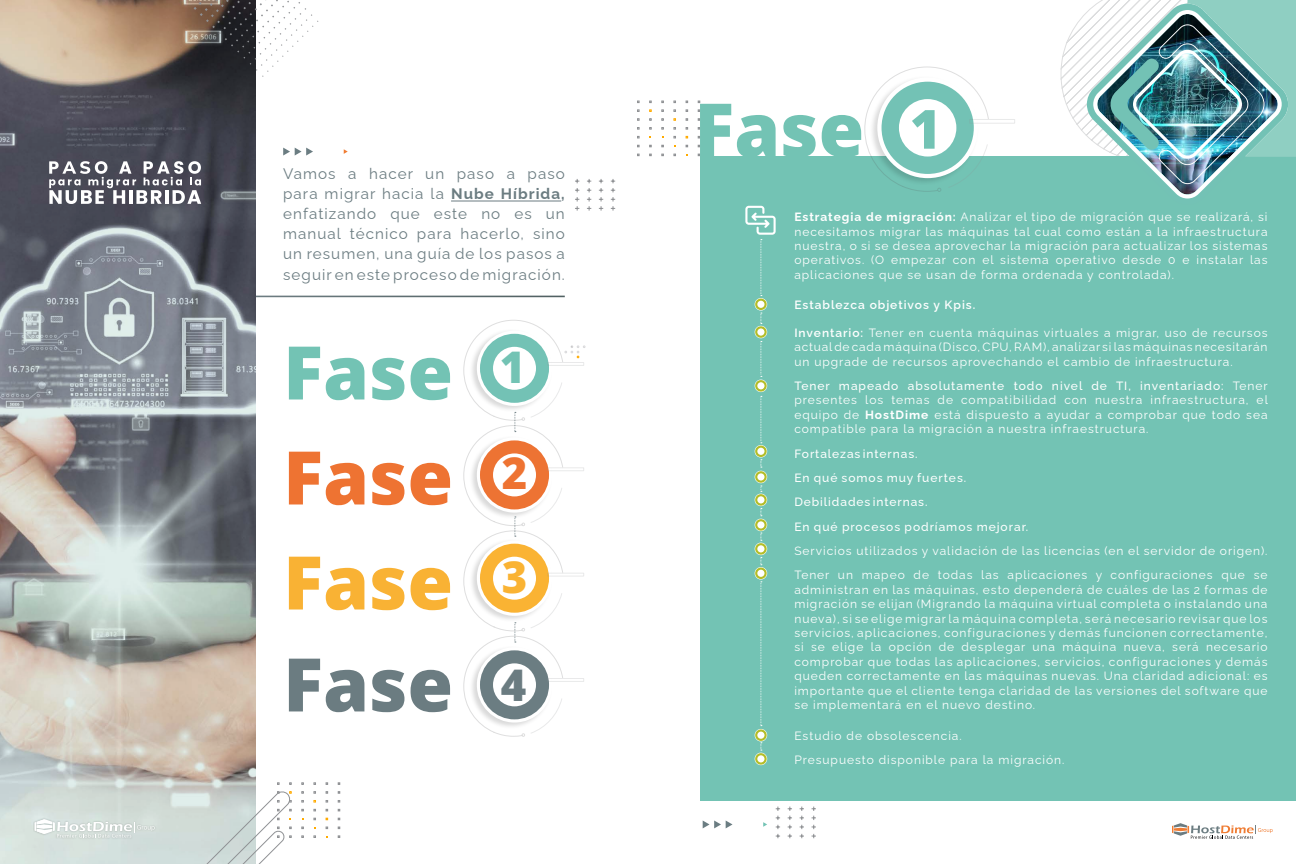
<style>
.page{position:relative;width:1296px;height:864px;background:#fff}
.page>*{position:absolute;margin:0;border:0;box-sizing:border-box;transform-origin:0 0}
.t1{font:800 74px "Open Sans";color:#73c3b4}
.t2{font:800 74px "Open Sans";color:#ee7332}
.t3{font:800 74px "Open Sans";color:#f9b234}
.t4{font:800 74px "Open Sans";color:#6b7c81}
.t5{font:800 54px "Open Sans";color:#73c3b4}
.t6{font:800 43.6px "Open Sans";color:#73c3b4}
.t7{font:800 43.6px "Open Sans";color:#ee7332}
.t8{font:800 43.6px "Open Sans";color:#fab333}
.t9{font:800 43.6px "Open Sans";color:#6b7c81}
.t10{font:15.2px/20px "Raleway";letter-spacing:.07em;color:#6b7c81;text-align:justify}
.t11{font:12px/14.4px "Raleway";letter-spacing:.08em;color:#fff;text-align:justify}
.t12{font:500 12px/24.4px "Raleway";letter-spacing:.075em;color:#fff}
.t13{font:600 12px "Raleway";letter-spacing:.08em;color:#fff}
.s1{font-weight:700}
.s2{font-weight:600}
.s3{font-weight:500}
</style>
<div class="page">
<svg style="left:637px;top:101px;width:63px;height:55px"></svg>
<div style="left:700px;top:157px;width:596px;height:644px;background:#73c3b4"></div>
<svg style="left:0;top:0;width:256px;height:864px;background:#969695"></svg>
<hr style="left:451px;top:201px;width:110px;height:1px;background:#6b7c81">
<svg style="left:49px;top:161px;width:152px;height:43px"></svg>
<svg style="left:755px;top:298px;width:12px;height:13px"></svg>
<svg style="left:755px;top:299px;width:12px;height:11px"></svg>
<div style="left:757px;top:301px;width:8px;height:7px;background:#fff;border-radius:50%"></div>
<svg style="left:755px;top:326px;width:12px;height:12px"></svg>
<div style="left:757px;top:328px;width:8px;height:8px;background:#fff;border-radius:50%"></div>
<svg style="left:755px;top:380px;width:12px;height:12px"></svg>
<div style="left:757px;top:382px;width:8px;height:7px;background:#fff;border-radius:50%"></div>
<svg style="left:755px;top:445px;width:12px;height:13px"></svg>
<svg style="left:755px;top:446px;width:12px;height:11px"></svg>
<div style="left:757px;top:448px;width:8px;height:7px;background:#fff;border-radius:50%"></div>
<svg style="left:755px;top:471px;width:12px;height:12px"></svg>
<div style="left:757px;top:473px;width:8px;height:8px;background:#fff;border-radius:50%"></div>
<svg style="left:755px;top:494px;width:12px;height:12px"></svg>
<div style="left:757px;top:496px;width:8px;height:7px;background:#fff;border-radius:50%"></div>
<svg style="left:755px;top:519px;width:12px;height:12px"></svg>
<div style="left:757px;top:521px;width:8px;height:8px;background:#fff;border-radius:50%"></div>
<svg style="left:755px;top:543px;width:12px;height:12px"></svg>
<div style="left:757px;top:545px;width:8px;height:7px;background:#fff;border-radius:50%"></div>
<svg style="left:755px;top:567px;width:12px;height:13px"></svg>
<svg style="left:755px;top:568px;width:12px;height:11px"></svg>
<div style="left:757px;top:570px;width:8px;height:7px;background:#fff;border-radius:50%"></div>
<svg style="left:755px;top:729px;width:12px;height:12px"></svg>
<div style="left:757px;top:732px;width:8px;height:7px;background:#fff;border-radius:50%"></div>
<svg style="left:755px;top:753px;width:12px;height:12px"></svg>
<div style="left:757px;top:755px;width:8px;height:7px;background:#fff;border-radius:50%"></div>
<svg style="left:761px;top:341px;width:1px;height:36px"></svg>
<svg style="left:761px;top:396px;width:1px;height:47px"></svg>
<svg style="left:761px;top:581px;width:1px;height:145px"></svg>
<div style="left:33px;top:817px;width:124px;height:22px;background:#d6e0db"></div>
<svg style="left:34px;top:819px;width:121px;height:19px"></svg>
<svg style="left:1172px;top:823px;width:101px;height:16px"></svg>
<img style="left:1061px;top:0;width:235px;height:199px">
<svg style="left:194px;top:0;width:124px;height:77px"></svg>
<svg style="left:188px;top:782px;width:152px;height:82px"></svg>
<svg style="left:864px;top:67px;width:125px;height:125px"></svg>
<svg style="left:463px;top:320px;width:122px;height:417px"></svg>
<svg style="left:575px;top:179px;width:4px;height:32px"></svg>
<svg style="left:587px;top:179px;width:4px;height:32px"></svg>
<svg style="left:599px;top:179px;width:4px;height:32px"></svg>
<svg style="left:611px;top:179px;width:4px;height:32px"></svg>
<svg style="left:776px;top:807px;width:4px;height:31px"></svg>
<svg style="left:788px;top:807px;width:4px;height:31px"></svg>
<svg style="left:800px;top:807px;width:4px;height:31px"></svg>
<svg style="left:812px;top:807px;width:4px;height:31px"></svg>
<svg style="left:283px;top:148px;width:30px;height:8px"></svg>
<svg style="left:344px;top:149px;width:4px;height:5px"></svg>
<svg style="left:703px;top:821px;width:30px;height:7px"></svg>
<svg style="left:763px;top:822px;width:4px;height:5px"></svg>
<svg style="left:745px;top:206px;width:31px;height:90px"></svg>
<p class="t10" style="left:283px;top:162px;width:283px">Vamos a hacer un paso a paso para migrar hacia la <span class="s1">Nube Híbrida, </span>enfatizando que este no es un manual técnico para hacerlo, sino un resumen, una guía de los pasos a seguir en este proceso de migración.</p>
<h1 class="t1" style="left:283px;top:322px;width:171px">Fase</h1>
<h1 class="t2" style="left:283px;top:427px;width:171px">Fase</h1>
<h1 class="t3" style="left:283px;top:532px;width:171px">Fase</h1>
<h1 class="t4" style="left:283px;top:634px;width:171px">Fase</h1>
<h3 class="t6" style="left:500px;top:338px;width:27px">1</h3>
<h3 class="t7" style="left:502px;top:444px;width:27px">2</h3>
<h3 class="t8" style="left:502px;top:548px;width:27px">3</h3>
<h3 class="t9" style="left:501px;top:655px;width:27px">4</h3>
<h1 class="t1" style="left:694px;top:79px;width:171px">Fase</h1>
<h2 class="t5" style="left:910px;top:92px;width:33px">1</h2>
<p class="t11" style="left:794px;top:208px;width:475px"><span class="s1">Estrategia de migración:</span> Analizar el tipo de migración que se realizará, si necesitamos migrar las máquinas tal cual como están a la infraestructura nuestra, o si se desea aprovechar la migración para actualizar los sistemas operativos. (O empezar con el sistema operativo desde 0 e instalar las aplicaciones que se usan de forma ordenada y controlada).</p>
<p class="t13" style="left:794px;top:295px;width:182px">Establezca objetivos y Kpis.</p>
<p class="t11" style="left:794px;top:324px;width:475px"><span class="s2">Inventario:</span> Tener en cuenta máquinas virtuales a migrar, uso de recursos actual de cada máquina (Disco, CPU, RAM), analizar si las máquinas necesitarán un upgrade de recursos aprovechando el cambio de infraestructura.</p>
<p class="t11" style="left:794px;top:377px;width:475px"><span class="s3">Tener mapeado absolutamente todo nivel de TI, inventariado:</span> Tener presentes los temas de compatibilidad con nuestra infraestructura, el equipo de <span class="s1">HostDime</span> está dispuesto a ayudar a comprobar que todo sea compatible para la migración a nuestra infraestructura.</p>
<p class="t12" style="left:794px;top:440px;width:173px">Fortalezas internas.<br>En qué somos muy fuertes.<br>Debilidades internas.</p>
<p class="t12" style="left:794px;top:513px;width:235px">En qué procesos podríamos mejorar.</p>
<p class="t11" style="left:794px;top:542px;width:475px">Servicios utilizados y validación de las licencias (en el servidor de origen).</p>
<p class="t11" style="left:794px;top:567px;width:475px">Tener un mapeo de todas las aplicaciones y configuraciones que se administran en las máquinas, esto dependerá de cuáles de las 2 formas de migración se elijan (Migrando la máquina virtual completa o instalando una nueva), si se elige migrar la máquina completa, será necesario revisar que los servicios, aplicaciones, configuraciones y demás funcionen correctamente, si se elige la opción de desplegar una máquina nueva, será necesario comprobar que todas las aplicaciones, servicios, configuraciones y demás queden correctamente en las máquinas nuevas. Una claridad adicional: es importante que el cliente tenga claridad de las versiones del software que se implementará en el nuevo destino.</p>
<p class="t11" style="left:794px;top:723px;width:272px;line-height:24px">Estudio de obsolescencia.<br>Presupuesto disponible para la migración.</p>
</div>
